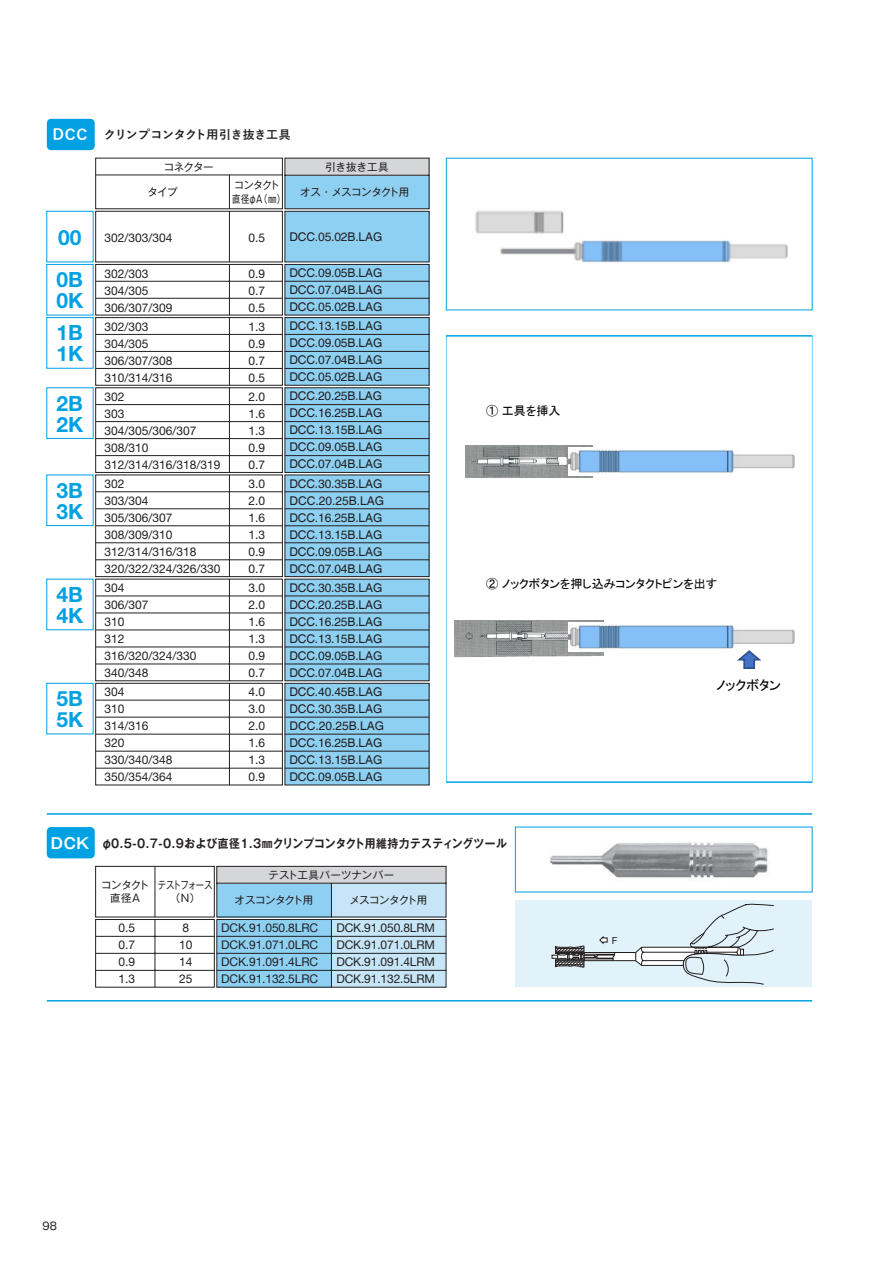
<style>
.page{position:relative;width:893px;height:1263px;background:#fff}
.page>*{position:absolute;margin:0;border:0;box-sizing:border-box;transform-origin:0 0}
.t1{font:700 21px/21px "Helvetica Neue";color:#00a1e3}
.t2{font:13.5px "MS P Gothic";color:#000}
.t3{font:12px/17px "Helvetica Neue";color:#231f20}
.t4{font:12px/17px "Helvetica";letter-spacing:-.01em;color:#231f20;text-align:justify}
.t5{font:12px "Gothic MB101 Pro De Bold 90 pv RKSJ H";letter-spacing:.02em;color:#231f20;scale:.9 1}
.t6{font:12px "MS P Gothic";color:#000}
.t7{font:700 12px "Yu Gothic";letter-spacing:-.015em;color:#231f20}
.t8{font:10.5px/13.5px "Gothic MB101 Pro Regular 90 pv RKSJ H";letter-spacing:-.045em;color:#231f20;text-align:center}
.t9{font:10.5px/13.5px "Gothic MB101 Pro Regular 90 pv RKSJ H";letter-spacing:-.095em;color:#231f20;scale:.95 1}
.t10{font:10.5px "Gothic MB101 Pro Regular 90 pv RKSJ H";letter-spacing:.015em;color:#231f20}
.t11{font:10.5px/13.5px "Gothic MB101 Pro Regular 90 pv RKSJ H";letter-spacing:-.1em;color:#231f20;text-align:center;scale:.8 1}
.t12{font:10.5px "Gothic MB101 Pro";color:#231f20}
.t13{font:9.75px "Helvetica Neue";color:#231f20}
.s1{font-size:15px;color:#fff}
.s2{font-weight:700;font-size:21px;color:#00a1e3}
</style>
<div class="page">
<hr style="left:47px;top:1000px;width:765px;height:1px;background:#00a1e3">
<hr style="left:47px;top:813px;width:765px;height:2px;background:#00a1e3">
<div style="left:47px;top:119px;width:48px;height:31px;background:#00a1e3;border-radius:4px"></div>
<svg style="left:95px;top:158px;width:335px;height:627px"></svg>
<div style="left:515px;top:900px;width:297px;height:87px;background:#e1f2fb"></div>
<div style="left:47px;top:827px;width:48px;height:31px;background:#00a1e3;border-radius:4px"></div>
<svg style="left:95px;top:866px;width:352px;height:122px"></svg>
<hr style="left:95px;top:936px;width:119px;height:1px;background:#231f20">
<hr style="left:95px;top:953px;width:119px;height:1px;background:#231f20">
<hr style="left:95px;top:970px;width:119px;height:1px;background:#231f20">
<hr style="left:155px;top:919px;width:1px;height:68px;background:#231f20">
<hr style="left:155px;top:866px;width:1px;height:51px;background:#231f20">
<img style="left:550px;top:842px;width:219px;height:37px">
<div style="left:584px;top:952px;width:52px;height:9px;background:#fff"></div>
<div style="left:584px;top:952px;width:52px;height:9px;border:1px solid #231f20"></div>
<svg style="left:635px;top:903px;width:139px;height:82px"></svg>
<svg style="left:552px;top:936px;width:63px;height:32px"></svg>
<img style="left:475px;top:210px;width:313px;height:53px">
<img style="left:465px;top:445px;width:127px;height:33px">
<img style="left:455px;top:621px;width:148px;height:36px">
<img style="left:569px;top:447px;width:226px;height:29px">
<img style="left:569px;top:623px;width:226px;height:28px">
<svg style="left:737px;top:649px;width:27px;height:20px"></svg>
<p class="t7" style="left:53px;top:128px;width:240px"><span class="s1">DCC　</span>クリンプコンタクト用引き抜き工具</p>
<p class="t8" style="left:164px;top:159px;width:52px">コネクター</p>
<p class="t8" style="left:148px;top:184px;width:32px">タイプ</p>
<p class="t9" style="left:232px;top:177px;width:57px">コンタクト直径φA（㎜）</p>
<p class="t3" style="left:58px;top:229px;width:116px"><span class="s2">00</span> 302/303/304</p>
<p class="t3" style="left:249px;top:229px;width:18px">0.5</p>
<p class="t4" style="left:289px;top:229px;width:94px">DCC.05.02B.LAG</p>
<p class="t4" style="left:289px;top:265px;width:94px">DCC.09.05B.LAG DCC.07.04B.LAG DCC.05.02B.LAG</p>
<p class="t8" style="left:325px;top:159px;width:65px">引き抜き工具</p>
<p class="t8" style="left:300px;top:184px;width:111px">オス・メスコンタクト用</p>
<p class="t3" style="left:104px;top:265px;width:46px">302/303</p>
<p class="t3" style="left:249px;top:265px;width:18px">0.9</p>
<p class="t3" style="left:104px;top:282px;width:46px">304/305</p>
<p class="t3" style="left:249px;top:282px;width:18px">0.7</p>
<p class="t3" style="left:104px;top:299px;width:70px">306/307/309</p>
<p class="t3" style="left:249px;top:299px;width:18px">0.5</p>
<h1 class="t1" style="left:57px;top:269px;width:28px">0B<br>0K</h1>
<h1 class="t1" style="left:57px;top:322px;width:28px">1B<br>1K</h1>
<p class="t3" style="left:104px;top:318px;width:46px">302/303</p>
<p class="t3" style="left:249px;top:318px;width:18px">1.3</p>
<p class="t3" style="left:104px;top:335px;width:46px">304/305</p>
<p class="t3" style="left:249px;top:335px;width:18px">0.9</p>
<p class="t3" style="left:104px;top:352px;width:70px">306/307/308</p>
<p class="t3" style="left:249px;top:352px;width:18px">0.7</p>
<p class="t3" style="left:104px;top:369px;width:70px">310/314/316</p>
<p class="t3" style="left:249px;top:369px;width:18px">0.5</p>
<h1 class="t1" style="left:57px;top:392px;width:28px">2B<br>2K</h1>
<p class="t3" style="left:104px;top:388px;width:22px">302</p>
<p class="t3" style="left:249px;top:388px;width:18px">2.0</p>
<p class="t3" style="left:104px;top:405px;width:22px">303</p>
<p class="t3" style="left:249px;top:405px;width:18px">1.6</p>
<p class="t3" style="left:104px;top:422px;width:94px">304/305/306/307<br>308/310</p>
<p class="t3" style="left:249px;top:422px;width:18px">1.3</p>
<p class="t3" style="left:249px;top:456px;width:18px">0.7</p>
<p class="t3" style="left:249px;top:439px;width:18px">0.9</p>
<p class="t3" style="left:104px;top:456px;width:118px">312/314/316/318/319</p>
<h1 class="t1" style="left:57px;top:479px;width:28px">3B<br>3K</h1>
<p class="t3" style="left:104px;top:475px;width:22px">302</p>
<p class="t3" style="left:249px;top:475px;width:18px">3.0</p>
<p class="t3" style="left:104px;top:492px;width:46px">303/304</p>
<p class="t3" style="left:249px;top:492px;width:18px">2.0</p>
<p class="t3" style="left:104px;top:509px;width:70px">305/306/307</p>
<p class="t3" style="left:249px;top:509px;width:18px">1.6</p>
<p class="t3" style="left:104px;top:526px;width:70px">308/309/310</p>
<p class="t3" style="left:249px;top:526px;width:18px">1.3</p>
<p class="t3" style="left:104px;top:543px;width:118px">312/314/316/318<br>320/322/324/326/330</p>
<p class="t3" style="left:249px;top:543px;width:18px">0.9</p>
<p class="t3" style="left:249px;top:560px;width:18px">0.7</p>
<h1 class="t1" style="left:57px;top:583px;width:28px">4B<br>4K</h1>
<p class="t3" style="left:104px;top:579px;width:22px">304</p>
<p class="t3" style="left:249px;top:579px;width:18px">3.0</p>
<p class="t3" style="left:104px;top:596px;width:46px">306/307</p>
<p class="t3" style="left:249px;top:596px;width:18px">2.0</p>
<p class="t3" style="left:104px;top:613px;width:22px">310</p>
<p class="t3" style="left:249px;top:613px;width:18px">1.6</p>
<p class="t3" style="left:104px;top:630px;width:22px">312</p>
<p class="t3" style="left:249px;top:630px;width:18px">1.3</p>
<p class="t3" style="left:104px;top:647px;width:94px">316/320/324/330<br>340/348</p>
<p class="t3" style="left:249px;top:647px;width:18px">0.9</p>
<p class="t3" style="left:249px;top:664px;width:18px">0.7</p>
<h1 class="t1" style="left:57px;top:688px;width:28px">5B<br>5K</h1>
<p class="t3" style="left:104px;top:683px;width:22px">304</p>
<p class="t3" style="left:249px;top:683px;width:18px">4.0</p>
<p class="t3" style="left:104px;top:700px;width:22px">310</p>
<p class="t3" style="left:249px;top:700px;width:18px">3.0</p>
<p class="t3" style="left:104px;top:717px;width:46px">314/316</p>
<p class="t3" style="left:249px;top:717px;width:18px">2.0</p>
<p class="t3" style="left:104px;top:734px;width:22px">320</p>
<p class="t3" style="left:249px;top:734px;width:18px">1.6</p>
<p class="t3" style="left:104px;top:751px;width:70px">330/340/348</p>
<p class="t3" style="left:249px;top:751px;width:18px">1.3</p>
<p class="t3" style="left:104px;top:768px;width:70px">350/354/364</p>
<p class="t3" style="left:249px;top:768px;width:18px">0.9</p>
<p class="t4" style="left:289px;top:318px;width:94px">DCC.13.15B.LAG DCC.09.05B.LAG DCC.07.04B.LAG DCC.05.02B.LAG</p>
<p class="t4" style="left:289px;top:388px;width:94px">DCC.20.25B.LAG DCC.16.25B.LAG DCC.13.15B.LAG DCC.09.05B.LAG DCC.07.04B.LAG</p>
<p class="t4" style="left:289px;top:475px;width:96px;text-align:left">DCC.30.35B.LAG<br>DCC.20.25B.LAG<br>DCC.16.25B.LAG<br>DCC.13.15B.LAG<br>DCC.09.05B.LAG<br>DCC.07.04B.LAG</p>
<p class="t4" style="left:289px;top:579px;width:94px">DCC.30.35B.LAG DCC.20.25B.LAG DCC.16.25B.LAG DCC.13.15B.LAG DCC.09.05B.LAG DCC.07.04B.LAG</p>
<p class="t4" style="left:289px;top:684px;width:96px;text-align:left">DCC.40.45B.LAG<br>DCC.30.35B.LAG<br>DCC.20.25B.LAG<br>DCC.16.25B.LAG<br>DCC.13.15B.LAG<br>DCC.09.05B.LAG</p>
<p class="t6" style="left:486px;top:405px;width:76px">① 工具を挿入</p>
<p class="t6" style="left:486px;top:577px;width:233px">② ノックボタンを押し込みコンタクトピンを出す</p>
<p class="t2" style="left:716px;top:679px;width:67px">ノックボタン</p>
<p class="t5" style="left:51px;top:833px;width:508px"><span class="s1">DCK</span> φ0.5-0.7-0.9および直径1.3㎜クリンプコンタクト用維持力テスティングツール</p>
<p class="t8" style="left:101px;top:877px;width:50px">コンタクト直径A</p>
<p class="t11" style="left:158px;top:877px;width:70px">テストフォース（N）</p>
<p class="t3" style="left:118px;top:919px;width:18px">0.5</p>
<p class="t3" style="left:182px;top:919px;width:8px">8</p>
<p class="t3" style="left:118px;top:936px;width:18px">0.7</p>
<p class="t3" style="left:179px;top:936px;width:15px">10</p>
<p class="t3" style="left:118px;top:953px;width:18px">0.9</p>
<p class="t3" style="left:179px;top:953px;width:15px">14</p>
<p class="t3" style="left:118px;top:970px;width:18px">1.3</p>
<p class="t3" style="left:179px;top:970px;width:15px">25</p>
<p class="t10" style="left:269px;top:866px;width:127px">テスト工具パーツナンバー</p>
<p class="t8" style="left:235px;top:892px;width:80px">オスコンタクト用</p>
<p class="t8" style="left:350px;top:892px;width:79px">メスコンタクト用</p>
<p class="t3" style="left:221px;top:919px;width:98px">DCK.91.050.8LRC</p>
<p class="t3" style="left:336px;top:919px;width:100px">DCK.91.050.8LRM</p>
<p class="t3" style="left:221px;top:936px;width:98px">DCK.91.071.0LRC</p>
<p class="t3" style="left:336px;top:936px;width:100px">DCK.91.071.0LRM</p>
<p class="t3" style="left:221px;top:953px;width:98px">DCK.91.091.4LRC</p>
<p class="t3" style="left:336px;top:953px;width:100px">DCK.91.091.4LRM</p>
<p class="t3" style="left:221px;top:970px;width:98px">DCK.91.132.5LRC</p>
<p class="t3" style="left:336px;top:970px;width:100px">DCK.91.132.5LRM</p>
<p class="t12" style="left:43px;top:1217px;width:16px">98</p>
<p class="t13" style="left:612px;top:934px;width:7px">F</p>
</div>
